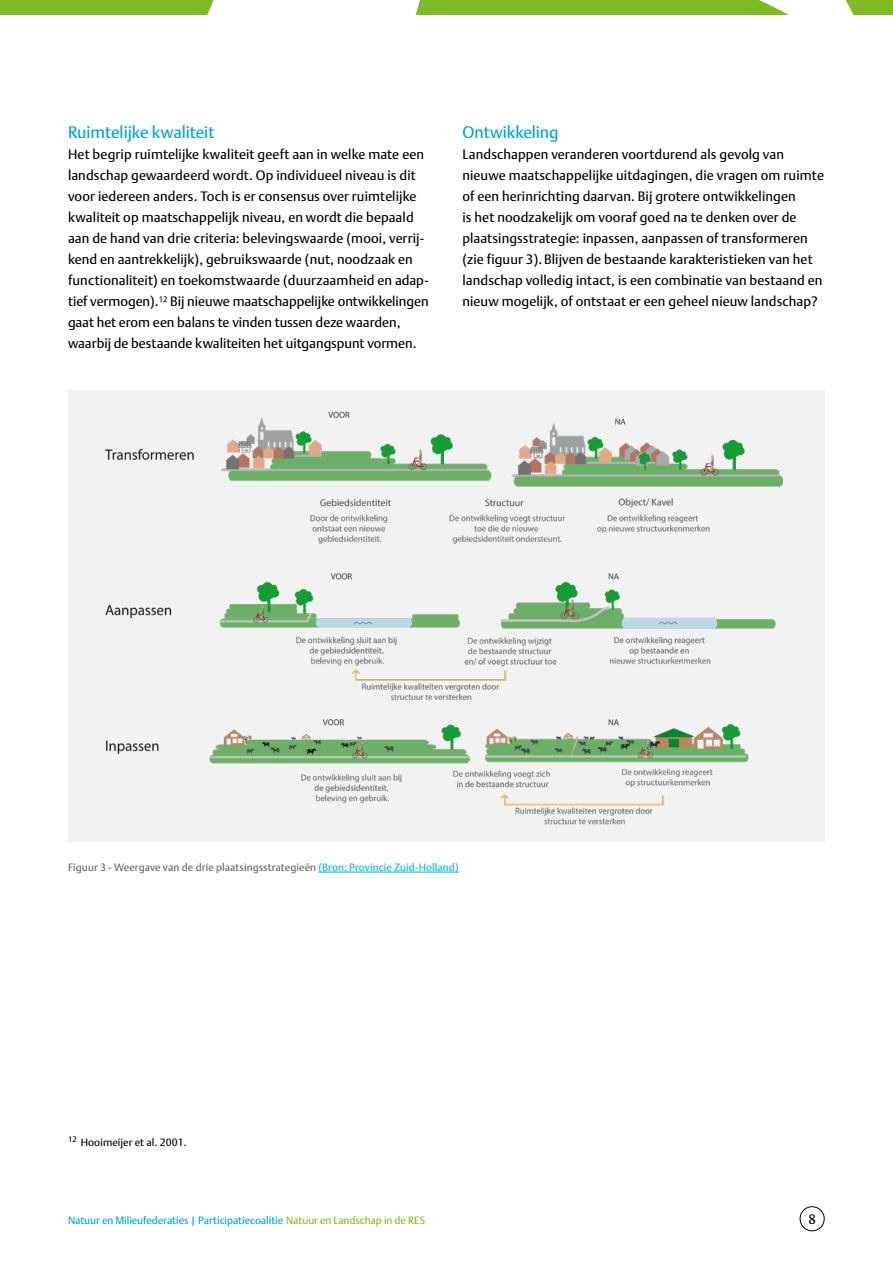
<style>
.page{position:relative;width:893px;height:1263px;background:#fff}
.page>*{position:absolute;margin:0;border:0;box-sizing:border-box;transform-origin:0 0}
.t1{font:16.5px "DTL Argo T";color:#009fe3}
.t2{font:13.5px/21px "DTL Argo T";letter-spacing:.01em;color:#000}
.t3{font:10.5px "DTL Argo T";letter-spacing:.01em;color:#646363}
.t4{font:10.5px "DTL Argo T";color:#009fe3}
.t5{font:10.5px "DTL Argo T";letter-spacing:.01em;color:#000}
.s1{color:#00b6ed}
.s2{color:#80ba27}
</style>
<div class="page">
<div style="left:800px;top:1206px;width:25px;height:25px;border:1px solid #000;border-radius:50%"></div>
<svg style="left:0;top:0;width:893px;height:15px"></svg>
<div style="left:68px;top:390px;width:757px;height:451px;background:#f2f2f2"></div>
<img style="left:106px;top:411px;width:677px;height:414px">
<hr style="left:319px;top:872px;width:140px;height:1px;background:#00b6ed">
<p class="t1" style="left:68px;top:122px;width:148px">Ruimtelijke kwaliteit</p>
<p class="t2" style="left:68px;top:144px;width:362px">Het begrip ruimtelijke kwaliteit geeft aan in welke mate een landschap gewaardeerd wordt. Op individueel niveau is dit voor iedereen anders. Toch is er consensus over ruimtelijke kwaliteit op maatschappelijk niveau, en wordt die bepaald aan de hand van drie criteria: belevingswaarde (mooi, verrij&shy;kend en aantrekkelijk), gebruikswaarde (nut, noodzaak en functionaliteit) en toekomstwaarde (duurzaamheid en adap&shy;tief vermogen).<sup>12</sup> Bij nieuwe maatschappelijke ontwikkelingen gaat het erom een balans te vinden tussen deze waarden, waarbij de bestaande kwaliteiten het uitgangspunt vormen.</p>
<p class="t1" style="left:462px;top:122px;width:98px">Ontwikkeling</p>
<p class="t2" style="left:462px;top:144px;width:363px">Landschappen veranderen voortdurend als gevolg van nieuwe maatschappelijke uitdagingen, die vragen om ruimte of een herinrichting daarvan. Bij grotere ontwikkelingen<br>is het noodzakelijk om vooraf goed na te denken over de plaatsingsstrategie: inpassen, aanpassen of transformeren (zie figuur 3).Blijven de bestaande karakteristieken van het landschap volledig intact, is een combinatie van bestaand en nieuw mogelijk, of ontstaat er een geheel nieuw landschap?</p>
<p class="t3" style="left:68px;top:861px;width:392px">Figuur 3 - Weergave van de drie plaatsingsstrategieën <span class="s1">(Bron: Provincie Zuid-Holland)</span></p>
<p class="t5" style="left:68px;top:1136px;width:120px"><sup>12</sup> Hooimeijer et al. 2001.</p>
<p class="t4" style="left:68px;top:1214px;width:359px">Natuur en Milieufederaties | Participatiecoalitie <span class="s2">Natuur en Landschap in de RES</span></p>
<p class="t2" style="left:808px;top:1208px;width:9px">8</p>
</div>
